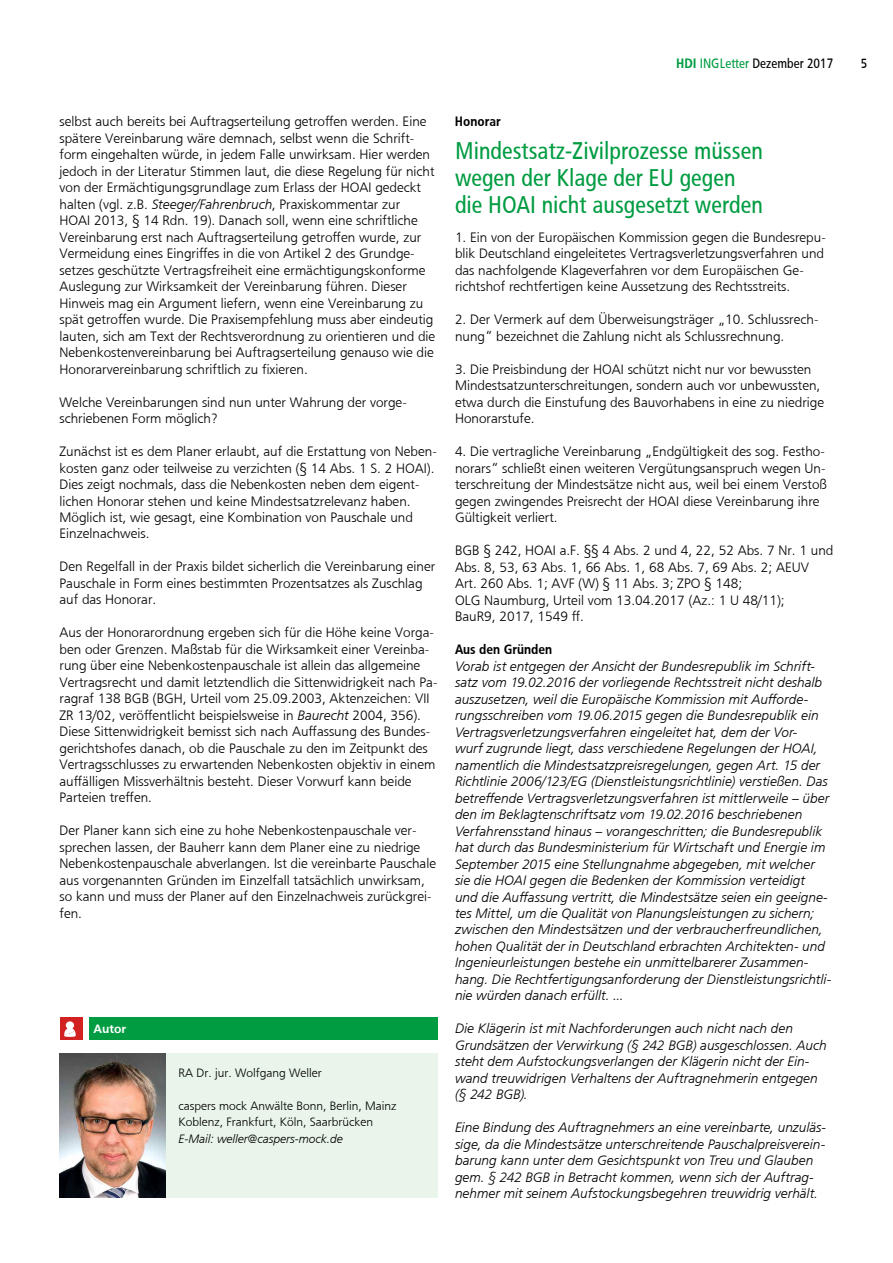
<style>
.page{position:relative;width:893px;height:1263px;background:#fff}
.page>*{position:absolute;margin:0;border:0;box-sizing:border-box;transform-origin:0 0}
.t1{font:24px/27px "HDI Gerling Sans Cond Regular";color:#009c41}
.t2{font:13.5px/16.5px "HDI Gerling Sans Light";color:#000}
.t3{font:13.5px/16.5px "HDI Gerling Sans Light Italic";letter-spacing:.01em;color:#000}
.t4{font:13.5px "HDI Gerling Sans Cond Regular";color:#000}
.t5{font:13.5px "HDI Gerling Sans Cond Bold";color:#000}
.t6{font:12px/16.5px "HDI Gerling Sans Light";color:#000}
.t7{font:12px "HDI Gerling Sans Light Italic";color:#000}
.t8{font:12px "HDI Gerling Sans Bold";color:#fff}
.s1{font-family:"HDI Gerling Sans Cond Bold";color:#009c41}
.s2{color:#009c41}
.s3{font-family:"HDI Gerling Sans Light Italic"}
</style>
<div class="page">
<div style="left:166px;top:1053px;width:272px;height:144px;background:#e9f5ea"></div>
<img style="left:60px;top:1053px;width:106px;height:144px">
<div style="left:60px;top:1017px;width:22px;height:23px;background:#d12120"></div>
<svg style="left:64px;top:1021px;width:12px;height:16px"></svg>
<div style="left:89px;top:1017px;width:349px;height:23px;background:#009c41"></div>
<p class="t4" style="left:676px;top:56px;width:159px"><span class="s1">HDI</span> <span class="s2">INGLetter</span> Dezember 2017</p>
<p class="t4" style="left:861px;top:56px;width:8px">5</p>
<p class="t2" style="left:60px;top:113px;width:377px">selbst auch bereits bei Auftragserteilung getroffen werden. Eine spätere Vereinbarung wäre demnach, selbst wenn die Schrift&shy;form eingehalten würde, in jedem Falle unwirksam. Hier werden jedoch in der Literatur Stimmen laut, die diese Regelung für nicht von der Ermächtigungsgrundlage zum Erlass der HOAI gedeckt halten (vgl. z.B. <span class="s3">Steeger/Fahrenbruch</span>, Praxiskommentar zur<br>HOAI 2013, § 14 Rdn. 19). Danach soll, wenn eine schriftliche Vereinbarung erst nach Auftragserteilung getroffen wurde, zur Vermeidung eines Eingriffes in die von Artikel 2 des Grundge&shy;setzes geschützte Vertragsfreiheit eine ermächtigungskonforme Auslegung zur Wirksamkeit der Vereinbarung führen. Dieser Hinweis mag ein Argument liefern, wenn eine Vereinbarung zu spät getroffen wurde. Die Praxisempfehlung muss aber eindeutig lauten, sich am Text der Rechtsverordnung zu orientieren und die Nebenkostenvereinbarung bei Auftragserteilung genauso wie die Honorarvereinbarung schriftlich zu fixieren.</p>
<p class="t2" style="left:60px;top:394px;width:349px">Welche Vereinbarungen sind nun unter Wahrung der vorge&shy;schriebenen Form möglich?</p>
<p class="t2" style="left:60px;top:443px;width:379px">Zunächst ist es dem Planer erlaubt, auf die Erstattung von Neben&shy;kosten ganz oder teilweise zu verzichten (§ 14 Abs. 1 S. 2 HOAI).<br>Dies zeigt nochmals, dass die Nebenkosten neben dem eigent&shy;lichen Honorar stehen und keine Mindestsatzrelevanz haben.<br>Möglich ist, wie gesagt, eine Kombination von Pauschale und Einzelnachweis.</p>
<p class="t2" style="left:60px;top:559px;width:377px">Den Regelfall in der Praxis bildet sicherlich die Vereinbarung einer<br>Pauschale in Form eines bestimmten Prozentsatzes als Zuschlag auf das Honorar.</p>
<p class="t2" style="left:60px;top:625px;width:380px">Aus der Honorarordnung ergeben sich für die Höhe keine Vorga&shy;ben oder Grenzen. Maßstab für die Wirksamkeit einer Vereinba&shy;rung über eine Nebenkostenpauschale ist allein das allgemeine Vertragsrecht und damit letztendlich die Sittenwidrigkeit nach Pa&shy;ragraf 138 BGB (BGH, Urteil vom 25.09.2003, Aktenzeichen: VII ZR 13/02, veröffentlicht beispielsweise in <span class="s3">Baurecht</span> 2004, 356).<br>Diese Sittenwidrigkeit bemisst sich nach Auffassung des Bundes&shy;gerichtshofes danach, ob die Pauschale zu den im Zeitpunkt des Vertragsschlusses zu erwartenden Nebenkosten objektiv in einem auffälligen Missverhältnis besteht. Dieser Vorwurf kann beide Parteien treffen.</p>
<p class="t2" style="left:60px;top:823px;width:378px">Der Planer kann sich eine zu hohe Nebenkostenpauschale ver&shy;sprechen lassen, der Bauherr kann dem Planer eine zu niedrige Nebenkostenpauschale abverlangen. Ist die vereinbarte Pauschale aus vorgenannten Gründen im Einzelfall tatsächlich unwirksam, so kann und muss der Planer auf den Einzelnachweis zurückgrei&shy;fen.</p>
<p class="t8" style="left:94px;top:1021px;width:34px">Autor</p>
<p class="t6" style="left:179px;top:1064px;width:145px">RA Dr. jur. Wolfgang Weller</p>
<p class="t6" style="left:179px;top:1097px;width:220px">caspers mock Anwälte Bonn, Berlin, Mainz<br>Koblenz, Frankfurt, Köln, Saarbrücken</p>
<p class="t7" style="left:179px;top:1131px;width:166px">E-Mail: weller@caspers-mock.de</p>
<p class="t5" style="left:455px;top:113px;width:47px">Honorar</p>
<h1 class="t1" style="left:455px;top:138px;width:309px">Mindestsatz-Zivilprozesse müssen wegen der Klage der EU gegen die HOAI nicht ausgesetzt werden</h1>
<p class="t2" style="left:455px;top:229px;width:372px">1. Ein von der Europäischen Kommission gegen die Bundesrepu&shy;blik Deutschland eingeleitetes Vertragsverletzungsverfahren und das nachfolgende Klageverfahren vor dem Europäischen Ge&shy;richtshof rechtfertigen keine Aussetzung des Rechtsstreits.</p>
<p class="t2" style="left:455px;top:311px;width:365px">2. Der Vermerk auf dem Überweisungsträger „10. Schlussrech&shy;nung“ bezeichnet die Zahlung nicht als Schlussrechnung.</p>
<p class="t2" style="left:455px;top:361px;width:371px">3. Die Preisbindung der HOAI schützt nicht nur vor bewussten Mindestsatzunterschreitungen, sondern auch vor unbewussten, etwa durch die Einstufung des Bauvorhabens in eine zu niedrige Honorarstufe.</p>
<p class="t2" style="left:455px;top:443px;width:374px">4. Die vertragliche Vereinbarung „Endgültigkeit des sog. Festho&shy;norars“ schließt einen weiteren Vergütungsanspruch wegen Un&shy;terschreitung der Mindestsätze nicht aus, weil bei einem Verstoß gegen zwingendes Preisrecht der HOAI diese Vereinbarung ihre Gültigkeit verliert.</p>
<p class="t2" style="left:455px;top:542px;width:380px">BGB § 242, HOAI a.F. §§ 4 Abs. 2 und 4, 22, 52 Abs. 7 Nr. 1 und Abs. 8, 53, 63 Abs. 1, 66 Abs. 1, 68 Abs. 7, 69 Abs. 2; AEUV Art. 260 Abs. 1; AVF (W) § 11 Abs. 3; ZPO § 148;<br>OLG Naumburg, Urteil vom 13.04.2017 (Az.: 1 U 48/11);<br>BauR9, 2017, 1549 ff.</p>
<p class="t5" style="left:455px;top:641px;width:99px">Aus den Gründen</p>
<p class="t3" style="left:455px;top:658px;width:378px">Vorab ist entgegen der Ansicht der Bundesrepublik im Schrift&shy;satz vom 19.02.2016 der vorliegende Rechtsstreit nicht deshalb auszusetzen, weil die Europäische Kommission mit Aufforde&shy;rungsschreiben vom 19.06.2015 gegen die Bundesrepublik ein Vertragsverletzungsverfahren eingeleitet hat, dem der Vor-<br>wurf zugrunde liegt, dass verschiedene Regelungen der HOAI, namentlich die Mindestsatzpreisregelungen, gegen Art. 15 der Richtlinie 2006/123/EG (Dienstleistungsrichtlinie) verstießen. Das betreffende Vertragsverletzungsverfahren ist mittlerweile – über den im Beklagtenschriftsatz vom 19.02.2016 beschriebenen Verfahrensstand hinaus – vorangeschritten; die Bundesrepublik hat durch das Bundesministerium für Wirtschaft und Energie im September 2015 eine Stellungnahme abgegeben, mit welcher sie die HOAI gegen die Bedenken der Kommission verteidigt<br>und die Auffassung vertritt, die Mindestsätze seien ein geeigne&shy;tes Mittel, um die Qualität von Planungsleistungen zu sichern; zwischen den Mindestsätzen und der verbraucherfreundlichen, hohen Qualität der in Deutschland erbrachten Architekten- und Ingenieurleistungen bestehe ein unmittelbarerer Zusammen&shy;hang. Die Rechtfertigungsanforderung der Dienstleistungsrichtli&shy;nie würden danach erfüllt. ...</p>
<p class="t3" style="left:455px;top:1021px;width:373px">Die Klägerin ist mit Nachforderungen auch nicht nach den Grundsätzen der Verwirkung (§ 242 BGB) ausgeschlossen. Auch steht dem Aufstockungsverlangen der Klägerin nicht der Ein&shy;wand treuwidrigen Verhaltens der Auftragnehmerin entgegen (§ 242 BGB).</p>
<p class="t3" style="left:455px;top:1120px;width:372px">Eine Bindung des Auftragnehmers an eine vereinbarte, unzuläs&shy;sige, da die Mindestsätze unterschreitende Pauschalpreisverein&shy;barung kann unter dem Gesichtspunkt von Treu und Glauben gem. § 242 BGB in Betracht kommen, wenn sich der Auftrag&shy;nehmer mit seinem Aufstockungsbegehren treuwidrig verhält.</p>
</div>
